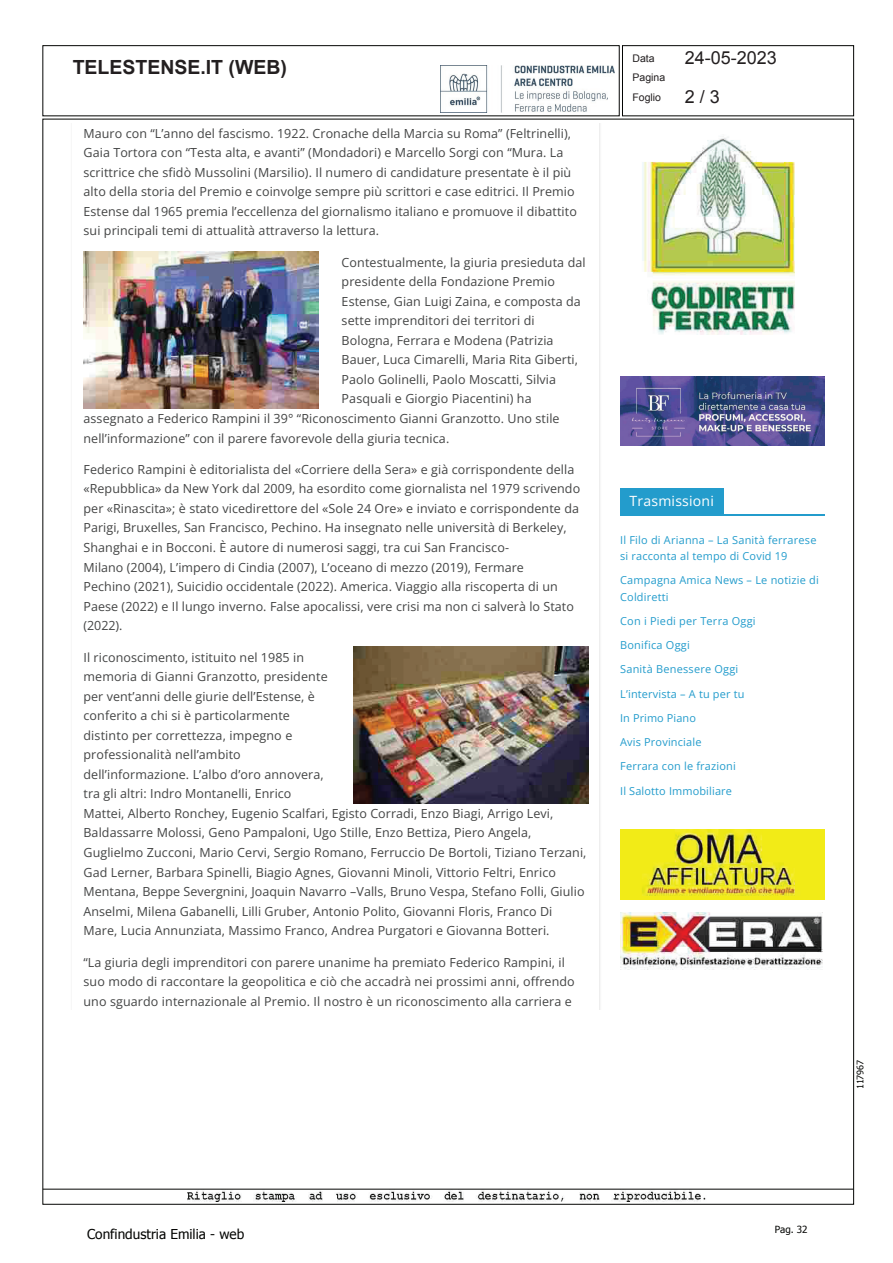
<style>
.page{position:relative;width:893px;height:1263px;background:#fff}
.page>*{position:absolute;margin:0;border:0;box-sizing:border-box;transform-origin:0 0}
.t1{font:700 19.5px "Arial";color:#231f20}
.t2{font:18px "Arial";color:#231f20}
.t3{font:14.1px "f 68 qw 8 w 6 pe dc 1 jt 4 u 2 k 2 bzrmx";letter-spacing:.015em;color:#fff}
.t4{font:13.65px "Tahoma";color:#040503}
.t5{font:12.45px/19.5px "f 68 qw 8 w 6 pe dc 1 jt 4 u 2 k 2 bzrmx";letter-spacing:.005em;color:#434444}
.t6{font:10.95px/16.5px "f 68 qw 8 w 6 pe dc 1 jt 4 u 2 k 2 bzrmx";letter-spacing:.02em;color:#239ccc}
.t7{font:10.5px/19.5px "Arial";color:#231f20}
.t8{font:9.9px "Tahoma";color:#040503}
.t9{font:9px "Tahoma";color:#040503}
</style>
<div class="page">
<img style="left:187px;top:1190px;width:519px;height:12px">
<img style="left:83px;top:252px;width:235px;height:156px">
<img style="left:353px;top:647px;width:235px;height:156px">
<hr style="left:620px;top:514px;width:204px;height:1px;background:#239ccc">
<img style="left:642px;top:137px;width:153px;height:198px">
<img style="left:620px;top:376px;width:204px;height:70px">
<div style="left:620px;top:488px;width:103px;height:26px;background:#239ccc"></div>
<img style="left:620px;top:830px;width:204px;height:69px">
<img style="left:620px;top:913px;width:203px;height:56px">
<div style="left:42px;top:45px;width:578px;height:71px;border:1px solid #040503"></div>
<div style="left:622px;top:45px;width:232px;height:71px;border:1px solid #040503"></div>
<hr style="left:43px;top:1189px;width:810px;height:1px;background:#040503">
<img style="left:441px;top:66px;width:174px;height:47px">
<h1 class="t1" style="left:73px;top:54px;width:216px">TELESTENSE.IT (WEB)</h1>
<p class="t7" style="left:633px;top:49px;width:34px">Data<br>Pagina<br>Foglio</p>
<h2 class="t2" style="left:685px;top:46px;width:94px">24-05-2023</h2>
<h2 class="t2" style="left:685px;top:85px;width:36px">2 / 3</h2>
<p class="t5" style="left:83px;top:123px;width:495px">Mauro con “L’anno del fascismo. 1922. Cronache della Marcia su Roma” (Feltrinelli), Gaia Tortora con “Testa alta, e avanti” (Mondadori) e Marcello Sorgi con “Mura. La scrittrice che sfidò Mussolini (Marsilio). Il numero di candidature presentate è il più alto della storia del Premio e coinvolge sempre più scrittori e case editrici. Il Premio Estense dal 1965 premia l’eccellenza del giornalismo italiano e promuove il dibattito sui principali temi di attualità attraverso la lettura.</p>
<p class="t5" style="left:342px;top:252px;width:245px">Contestualmente, la giuria presieduta dal</p>
<p class="t5" style="left:342px;top:271px;width:215px">presidente della Fondazione Premio</p>
<p class="t5" style="left:342px;top:291px;width:241px">Estense, Gian Luigi Zaina, e composta da</p>
<p class="t5" style="left:342px;top:311px;width:195px">sette imprenditori dei territori di</p>
<p class="t5" style="left:342px;top:330px;width:213px">Bologna, Ferrara e Modena (Patrizia</p>
<p class="t5" style="left:342px;top:350px;width:238px">Bauer, Luca Cimarelli, Maria Rita Giberti,</p>
<p class="t5" style="left:342px;top:369px;width:216px">Paolo Golinelli, Paolo Moscatti, Silvia</p>
<p class="t5" style="left:342px;top:389px;width:191px">Pasquali e Giorgio Piacentini) ha</p>
<p class="t5" style="left:83px;top:408px;width:478px">assegnato a Federico Rampini il 39° “Riconoscimento Gianni Granzotto. Uno stile</p>
<p class="t5" style="left:83px;top:428px;width:367px">nell’informazione” con il parere favorevole della giuria tecnica.</p>
<p class="t5" style="left:83px;top:459px;width:498px">Federico Rampini è editorialista del «Corriere della Sera» e già corrispondente della «Repubblica» da New York dal 2009, ha esordito come giornalista nel 1979 scrivendo per «Rinascita»; è stato vicedirettore del «Sole 24 Ore» e inviato e corrispondente da Parigi, Bruxelles, San Francisco, Pechino. Ha insegnato nelle università di Berkeley, Shanghai e in Bocconi. È autore di numerosi saggi, tra cui San Francisco-<br>Milano (2004), L’impero di Cindia (2007), L’oceano di mezzo (2019), Fermare<br>Pechino (2021), Suicidio occidentale (2022). America. Viaggio alla riscoperta di un Paese (2022) e Il lungo inverno. False apocalissi, vere crisi ma non ci salverà lo Stato (2022).</p>
<p class="t5" style="left:83px;top:647px;width:505px">Il riconoscimento, istituito nel 1985 in<br>memoria di Gianni Granzotto, presidente<br>per vent’anni delle giurie dell’Estense, è<br>conferito a chi si è particolarmente<br>distinto per correttezza, impegno e<br>professionalità nell’ambito<br>dell’informazione. L’albo d’oro annovera,<br>tra gli altri: Indro Montanelli, Enrico<br>Mattei, Alberto Ronchey, Eugenio Scalfari, Egisto Corradi, Enzo Biagi, Arrigo Levi, Baldassarre Molossi, Geno Pampaloni, Ugo Stille, Enzo Bettiza, Piero Angela, Guglielmo Zucconi, Mario Cervi, Sergio Romano, Ferruccio De Bortoli, Tiziano Terzani, Gad Lerner, Barbara Spinelli, Biagio Agnes, Giovanni Minoli, Vittorio Feltri, Enrico Mentana, Beppe Severgnini, Joaquin Navarro –Valls, Bruno Vespa, Stefano Folli, Giulio Anselmi, Milena Gabanelli, Lilli Gruber, Antonio Polito, Giovanni Floris, Franco Di Mare, Lucia Annunziata, Massimo Franco, Andrea Purgatori e Giovanna Botteri.</p>
<p class="t5" style="left:83px;top:952px;width:493px">“La giuria degli imprenditori con parere unanime ha premiato Federico Rampini, il suo modo di raccontare la geopolitica e ciò che accadrà nei prossimi anni, offrendo uno sguardo internazionale al Premio. Il nostro è un riconoscimento alla carriera e</p>
<p class="t3" style="left:629px;top:491px;width:86px">Trasmissioni</p>
<p class="t6" style="left:620px;top:531px;width:198px">Il Filo di Arianna – La Sanità ferrarese si racconta al tempo di Covid 19</p>
<p class="t6" style="left:620px;top:572px;width:200px">Campagna Amica News – Le notizie di<br>Coldiretti</p>
<p class="t6" style="left:620px;top:612px;width:137px">Con i Piedi per Terra Oggi</p>
<p class="t6" style="left:620px;top:637px;width:71px">Bonifica Oggi</p>
<p class="t6" style="left:620px;top:661px;width:120px">Sanità Benessere Oggi</p>
<p class="t6" style="left:620px;top:685px;width:126px">L’intervista – A tu per tu</p>
<p class="t6" style="left:620px;top:709px;width:77px">In Primo Piano</p>
<p class="t6" style="left:620px;top:734px;width:83px">Avis Provinciale</p>
<p class="t6" style="left:620px;top:758px;width:117px">Ferrara con le frazioni</p>
<p class="t6" style="left:620px;top:782px;width:113px">Il Salotto Immobiliare</p>
<p class="t9" style="left:854px;top:1089px;width:31px;rotate:-90deg">117967</p>
<p class="t4" style="left:87px;top:1224px;width:159px">Confindustria Emilia - web</p>
<p class="t8" style="left:775px;top:1223px;width:34px">Pag. 32</p>
</div>
